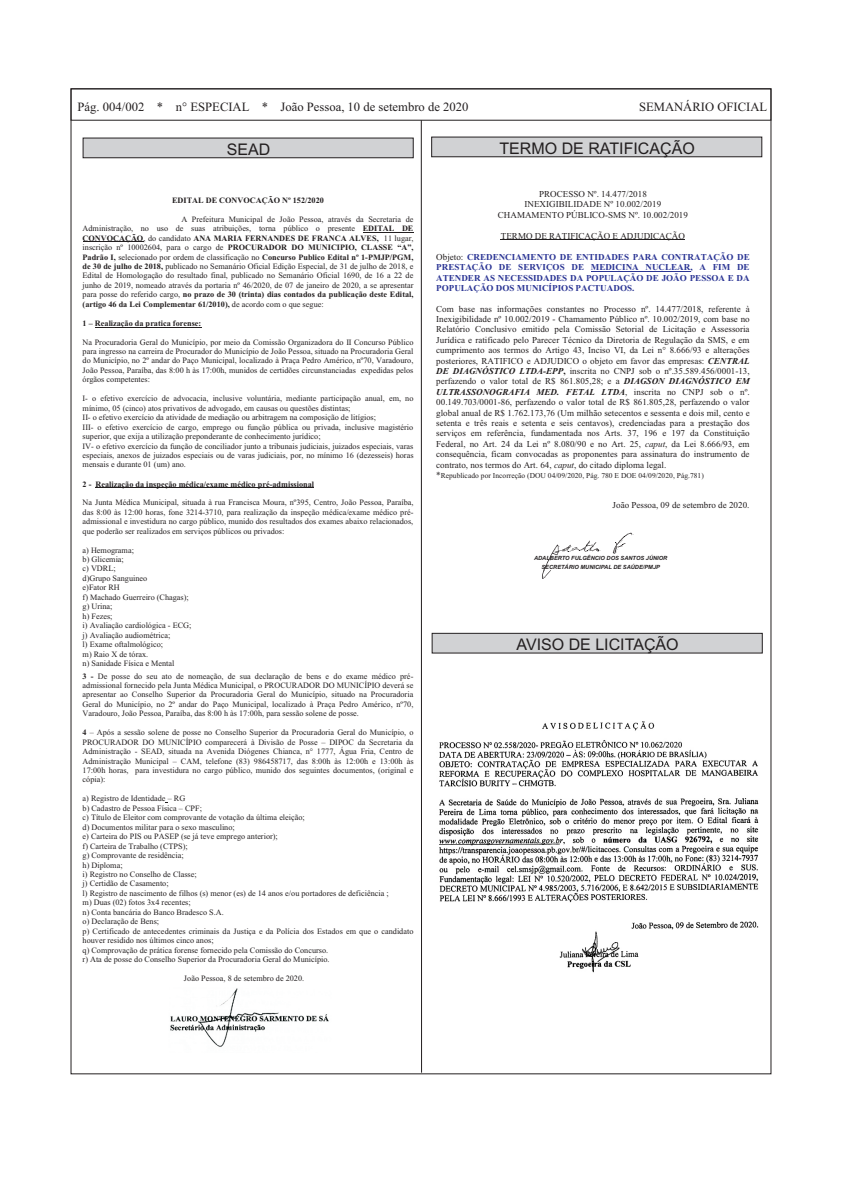
<style>
.page{position:relative;width:842px;height:1191px;background:#fff}
.page>*{position:absolute;margin:0;border:0;box-sizing:border-box;transform-origin:0 0}
.t1{font:16px "Arial";color:#231f20}
.t2{font:12.6px "Times New Roman";color:#231f20}
.t3{font:9px/10.4px "Times New Roman";color:#231f20;text-align:center}
.t4{font:700 9px/10.5px "Times New Roman";color:#2c3695;text-align:justify}
.t5{font:8.2px/9.4px "Times New Roman";color:#231f20;text-align:justify}
.t6{font:700 8.2px "Times New Roman";color:#231f20}
.t7{font:7.5px "Times New Roman";color:#231f20}
.t8{font:italic 700 5.7px/8.9px "Arial";color:#231f20;text-align:center}
.s1{font-weight:400;color:#231f20}
.s2{font-weight:700;font-style:italic}
.s3{font-weight:700}
.s4{font-style:italic}
.s5{font-size:9px}
</style>
<div class="page">
<div style="left:71px;top:88px;width:700px;height:33px;border:1px solid #231f20"></div>
<hr style="left:421px;top:120px;width:1px;height:952px;background:#231f20">
<svg style="left:83px;top:138px;width:330px;height:20px;background:#c5c6c8"></svg>
<hr style="left:363px;top:232px;width:50px;height:1px;background:#231f20">
<hr style="left:83px;top:241px;width:60px;height:1px;background:#231f20">
<hr style="left:95px;top:327px;width:106px;height:1px;background:#231f20">
<hr style="left:96px;top:487px;width:218px;height:1px;background:#231f20">
<img style="left:170px;top:988px;width:159px;height:59px">
<svg style="left:431px;top:137px;width:331px;height:20px;background:#c5c5c7"></svg>
<hr style="left:501px;top:240px;width:184px;height:1px;background:#231f20">
<hr style="left:591px;top:271px;width:99px;height:1px;background:#2c3695">
<svg style="left:613px;top:533px;width:19px;height:21px"></svg>
<svg style="left:542px;top:541px;width:58px;height:38px"></svg>
<svg style="left:432px;top:633px;width:330px;height:20px;background:#c5c6c8"></svg>
<img style="left:439px;top:721px;width:320px;height:252px">
<h2 class="t2" style="left:78px;top:102px;width:392px">Pág. 004/002 * n° ESPECIAL * João Pessoa, 10 de setembro de 2020</h2>
<h2 class="t2" style="left:639px;top:102px;width:130px">SEMANÁRIO OFICIAL</h2>
<h1 class="t1" style="left:227px;top:143px;width:45px">SEAD</h1>
<h1 class="t1" style="left:499px;top:142px;width:197px">TERMO DE RATIFICAÇÃO</h1>
<p class="t3" style="left:498px;top:190px;width:192px">PROCESSO Nº. 14.477/2018<br>INEXIGIBILIDADE Nº 10.002/2019<br>CHAMAMENTO PÚBLICO-SMS Nº. 10.002/2019</p>
<p class="t3" style="left:501px;top:231px;width:186px">TERMO DE RATIFICAÇÃO E ADJUDICAÇÃO</p>
<p class="t4" style="left:436px;top:252px;width:315px"><span class="s1">Objeto:</span> CREDENCIAMENTO DE ENTIDADES PARA CONTRATAÇÃO DE PRESTAÇÃO DE SERVIÇOS DE MEDICINA NUCLEAR, A FIM DE ATENDER AS NECESSIDADES DA POPULAÇÃO DE JOÃO PESSOA E DA POPULAÇÃO DOS MUNICÍPIOS PACTUADOS.</p>
<p class="t3" style="left:436px;top:304px;width:315px;text-align:justify">Com base nas informações constantes no Processo nº. 14.477/2018, referente à Inexigibilidade nº 10.002/2019 - Chamamento Público nº. 10.002/2019, com base no Relatório Conclusivo emitido pela Comissão Setorial de Licitação e Assessoria Jurídica e ratificado pelo Parecer Técnico da Diretoria de Regulação da SMS, e em cumprimento aos termos do Artigo 43, Inciso VI, da Lei n° 8.666/93 e alterações posteriores, RATIFICO e ADJUDICO o objeto em favor das empresas: <span class="s2">CENTRAL DE DIAGNÓSTICO LTDA-EPP</span><span class="s3">,</span> inscrita no CNPJ sob o nº.35.589.456/0001-13, perfazendo o valor total de R$ 861.805,28; e a <span class="s2">DIAGSON DIAGNÓSTICO EM ULTRASSONOGRAFIA MED. FETAL LTDA</span>, inscrita no CNPJ sob o nº.<br>00.149.703/0001-86, perfazendo o valor total de R$ 861.805,28, perfazendo o valor global anual de R$ 1.762.173,76 (Um milhão setecentos e sessenta e dois mil, cento e setenta e três reais e setenta e seis centavos), credenciadas para a prestação dos serviços em referência, fundamentada nos Arts. 37, 196 e 197 da Constituição Federal, no Art. 24 da Lei nº 8.080/90 e no Art. 25, <span class="s4">caput</span>, da Lei 8.666/93, em consequência, ficam convocadas as proponentes para assinatura do instrumento de contrato, nos termos do Art. 64, <span class="s4">caput</span>, do citado diploma legal.</p>
<p class="t7" style="left:436px;top:473px;width:269px"><span class="s5">*</span>Republicado por Incorreção (DOU 04/09/2020, Pág. 780 E DOE 04/09/2020, Pág.781)</p>
<p class="t3" style="left:612px;top:500px;width:139px">João Pessoa, 09 de setembro de 2020.</p>
<p class="t6" style="left:172px;top:197px;width:153px">EDITAL DE CONVOCAÇÃO Nº 152/2020</p>
<p class="t5" style="left:83px;top:215px;width:332px;text-indent:99px">A Prefeitura Municipal de João Pessoa, através da Secretaria de Administração, no uso de suas atribuições, torna público o presente <span class="s3">EDITAL DE CONVOCAÇÃO</span>, do candidato <span class="s3">ANA MARIA FERNANDES DE FRANCA ALVES,</span> 11 lugar, inscrição nº 10002604, para o cargo de <span class="s3">PROCURADOR DO MUNICIPIO, CLASSE “A”, Padrão I,</span> selecionado por ordem de classificação no <span class="s3">Concurso Publico Edital nº 1-PMJP/PGM, de 30 de julho de 2018,</span> publicado no Semanário Oficial Edição Especial, de 31 de julho de 2018, e Edital de Homologação do resultado final, publicado no Semanário Oficial 1690, de 16 a 22 de junho de 2019, nomeado através da portaria nº 46/2020, de 07 de janeiro de 2020, a se apresentar para posse do referido cargo, <span class="s3">no prazo de 30 (trinta) dias contados da publicação deste Edital, (artigo 46 da Lei Complementar 61/2010),</span> de acordo com o que segue:</p>
<p class="t6" style="left:83px;top:320px;width:120px">1 – Realização da pratica forense:</p>
<p class="t5" style="left:83px;top:338px;width:332px">Na Procuradoria Geral do Município, por meio da Comissão Organizadora do II Concurso Público para ingresso na carreira de Procurador do Município de João Pessoa, situado na Procuradoria Geral do Município, no 2º andar do Paço Municipal, localizado à Praça Pedro Américo, nº70, Varadouro, João Pessoa, Paraíba, das 8:00 h às 17:00h, munidos de certidões circunstanciadas expedidas pelos órgãos competentes:</p>
<p class="t5" style="left:83px;top:395px;width:332px;text-align:left">I- o efetivo exercício de advocacia, inclusive voluntária, mediante participação anual, em, no mínimo, 05 (cinco) atos privativos de advogado, em causas ou questões distintas;<br>II- o efetivo exercício da atividade de mediação ou arbitragem na composição de litígios;<br>III- o efetivo exercício de cargo, emprego ou função pública ou privada, inclusive magistério superior, que exija a utilização preponderante de conhecimento jurídico;<br>IV- o efetivo exercício da função de conciliador junto a tribunais judiciais, juizados especiais, varas especiais, anexos de juizados especiais ou de varas judiciais, por, no mínimo 16 (dezesseis) horas mensais e durante 01 (um) ano.</p>
<p class="t6" style="left:83px;top:481px;width:233px">2 - Realização da inspeção médica/exame médico pré-admissional</p>
<p class="t5" style="left:83px;top:498px;width:332px">Na Junta Médica Municipal, situada à rua Francisca Moura, nº395, Centro, João Pessoa, Paraíba, das 8:00 às 12:00 horas, fone 3214-3710, para realização da inspeção médica/exame médico pré&shy;admissional e investidura no cargo público, munido dos resultados dos exames abaixo relacionados, que poderão ser realizados em serviços públicos ou privados:</p>
<p class="t5" style="left:83px;top:546px;width:110px;text-align:left">a) Hemograma;<br>b) Glicemia;<br>c) VDRL;<br>d)Grupo Sanguineo<br>e)Fator RH<br>f) Machado Guerreiro (Chagas); g) Urina;<br>h) Fezes;<br>i) Avaliação cardiológica - ECG; j) Avaliação audiométrica;<br>l) Exame oftalmológico;<br>m) Raio X de tórax.<br>n) Sanidade Física e Mental</p>
<p class="t5" style="left:83px;top:672px;width:332px"><span class="s3">3 -</span> De posse do seu ato de nomeação, de sua declaração de bens e do exame médico pré&shy;admissional fornecido pela Junta Médica Municipal, o PROCURADOR DO MUNICÍPIO deverá se apresentar ao Conselho Superior da Procuradoria Geral do Município, situado na Procuradoria Geral do Município, no 2º andar do Paço Municipal, localizado à Praça Pedro Américo, nº70, Varadouro, João Pessoa, Paraíba, das 8:00 h às 17:00h, para sessão solene de posse.</p>
<p class="t5" style="left:83px;top:728px;width:332px"><span class="s3">4</span> – Após a sessão solene de posse no Conselho Superior da Procuradoria Geral do Município, o PROCURADOR DO MUNICÍPIO comparecerá à Divisão de Posse – DIPOC da Secretaria da Administração - SEAD, situada na Avenida Diógenes Chianca, n° 1777, Água Fria, Centro de Administração Municipal – CAM, telefone (83) 986458717, das 8:00h às 12:00h e 13:00h às 17:00h horas, para investidura no cargo público, munido dos seguintes documentos, (original e cópia):</p>
<p class="t5" style="left:83px;top:794px;width:332px;text-align:left">a) Registro de Identidade – RG<br>b) Cadastro de Pessoa Física – CPF;<br>c) Título de Eleitor com comprovante de votação da última eleição;<br>d) Documentos militar para o sexo masculino;<br>e) Carteira do PIS ou PASEP (se já teve emprego anterior);<br>f) Carteira de Trabalho (CTPS);<br>g) Comprovante de residência;<br>h) Diploma;<br>i) Registro no Conselho de Classe;<br>j) Certidão de Casamento;<br>l) Registro de nascimento de filhos (s) menor (es) de 14 anos e/ou portadores de deficiência ;<br>m) Duas (02) fotos 3x4 recentes;<br>n) Conta bancária do Banco Bradesco S.A.<br>o) Declaração de Bens;<br>p) Certificado de antecedentes criminais da Justiça e da Polícia dos Estados em que o candidato houver residido nos últimos cinco anos;<br>q) Comprovação de prática forense fornecido pela Comissão do Concurso.<br>r) Ata de posse do Conselho Superior da Procuradoria Geral do Município.</p>
<p class="t5" style="left:184px;top:974px;width:122px">João Pessoa, 8 de setembro de 2020.</p>
<p class="t8" style="left:534px;top:554px;width:135px">ADALBERTO FULGÊNCIO DOS SANTOS JÚNIOR<br>SECRETÁRIO MUNICIPAL DE SAÚDE/PMJP</p>
<h1 class="t1" style="left:517px;top:638px;width:164px">AVISO DE LICITAÇÃO</h1>
</div>
